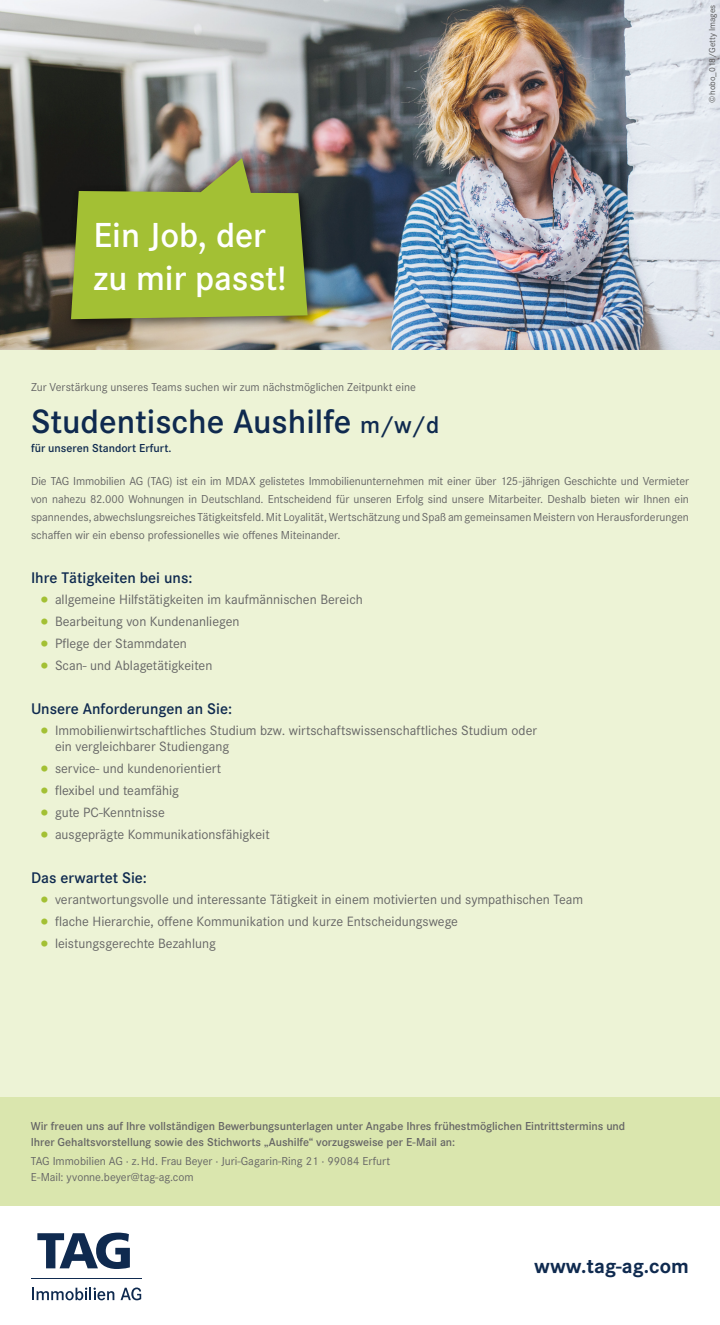
<style>
.page{position:relative;width:720px;height:1325px;background:#fff}
.page>*{position:absolute;margin:0;border:0;box-sizing:border-box;transform-origin:0 0}
.t1{font:600 36.1px "Corporate S";color:#fff}
.Beruf{font:600 35px "Corporate S";color:#0f2a4f}
.t2{font:700 21.2px "Corporate S";color:#0f2a4f}
.Überschrift{font:600 16px "Corporate S";color:#0f2a4f}
.t3{font:14px/16.8px "Corporate S";color:#666}
.Text{font:12px/18px "Corporate S";letter-spacing:-.005em;color:#666;text-align:justify}
.Text-2{font:600 12px/16px "Corporate S";letter-spacing:-.005em;color:#666}
.t4{font:600 12px "Corporate S";color:#0f2a4f}
.t5{font:9px "Corporate S";color:#575757}
.s1{font-size:25px}
.s2{font-size:22px;color:#a3c034}
</style>
<div class="page">
<div style="left:0;top:350px;width:720px;height:756px;background:#edf3d6"></div>
<div style="left:0;top:1098px;width:720px;height:108px;background:#dae6ae"></div>
<svg style="left:37px;top:1233px;width:93px;height:36px"></svg>
<svg style="left:32px;top:1288px;width:82px;height:12px"></svg>
<svg style="left:121px;top:1288px;width:20px;height:12px"></svg>
<hr style="left:31px;top:1278px;width:110px;height:1px;background:#0f2a4f">
<img style="left:0;top:0;width:720px;height:350px">
<div style="left:64px;top:152px;width:258px;height:182px;background:#000;opacity:.35"></div>
<div style="left:65px;top:154px;width:254px;height:176px;background:#000;opacity:.35"></div>
<svg style="left:71px;top:158px;width:237px;height:161px;background:#94a93d"></svg>
<p class="t5" style="left:706px;top:103px;width:100px;rotate:-90deg">© hobo_018/Getty Images</p>
<p class="t1" style="left:94px;top:210px;width:174px">Ein Job, der</p>
<p class="t1" style="left:94px;top:253px;width:194px">zu mir passt!</p>
<p class="Text" style="left:31px;top:377px;width:386px">Zur Verstärkung unseres Teams suchen wir zum nächstmöglichen Zeitpunkt eine</p>
<p class="Beruf" style="left:31px;top:398px;width:410px">Studentische Aushilfe <span class="s1">m/w/d</span></p>
<p class="t4" style="left:31px;top:440px;width:142px">für unseren Standort Erfurt.</p>
<p class="Text" style="left:31px;top:471px;width:660px">Die TAG Immobilien AG (TAG) ist ein im MDAX gelistetes Immobilienunternehmen mit einer über 125-jährigen Geschichte und Vermieter von nahezu 82.000 Wohnungen in Deutschland. Entscheidend für unseren Erfolg sind unsere Mitarbeiter. Deshalb bieten wir Ihnen ein spannendes, abwechslungsreiches Tätigkeitsfeld. Mit Loyalität, Wertschätzung und Spaß am gemeinsamen Meistern von Herausforderungen schaffen wir ein ebenso professionelles wie offenes Miteinander.</p>
<p class="Überschrift" style="left:31px;top:567px;width:163px">Ihre Tätigkeiten bei uns:</p>
<p class="t3" style="left:37px;top:590px;width:327px"><span class="s2">•</span> allgemeine Hilfstätigkeiten im kaufmännischen Bereich</p>
<p class="t3" style="left:37px;top:612px;width:204px"><span class="s2">•</span> Bearbeitung von Kundenanliegen</p>
<p class="t3" style="left:37px;top:634px;width:152px"><span class="s2">•</span> Pflege der Stammdaten</p>
<p class="t3" style="left:37px;top:656px;width:177px"><span class="s2">•</span> Scan- und Ablagetätigkeiten</p>
<p class="Überschrift" style="left:31px;top:698px;width:203px">Unsere Anforderungen an Sie:</p>
<p class="t3" style="left:55px;top:721px;width:484px;text-indent:-18px"><span class="s2">•</span> Immobilienwirtschaftliches Studium bzw. wirtschaftswissenschaftliches Studium oder ein vergleichbarer Studiengang</p>
<p class="t3" style="left:37px;top:760px;width:186px"><span class="s2">•</span> service- und kundenorientiert</p>
<p class="t3" style="left:37px;top:782px;width:143px"><span class="s2">•</span> flexibel und teamfähig</p>
<p class="t3" style="left:37px;top:804px;width:129px"><span class="s2">•</span> gute PC-Kenntnisse</p>
<p class="t3" style="left:37px;top:826px;width:234px"><span class="s2">•</span> ausgeprägte Kommunikationsfähigkeit</p>
<p class="Überschrift" style="left:31px;top:867px;width:117px">Das erwartet Sie:</p>
<p class="t3" style="left:37px;top:891px;width:548px"><span class="s2">•</span> verantwortungsvolle und interessante Tätigkeit in einem motivierten und sympathischen Team</p>
<p class="t3" style="left:37px;top:913px;width:423px"><span class="s2">•</span> flache Hierarchie, offene Kommunikation und kurze Entscheidungswege</p>
<p class="t3" style="left:37px;top:935px;width:180px"><span class="s2">•</span> leistungsgerechte Bezahlung</p>
<p class="Text-2" style="left:31px;top:1117px;width:596px">Wir freuen uns auf Ihre vollständigen Bewerbungsunterlagen unter Angabe Ihres frühestmöglichen Eintrittstermins und<br>Ihrer Gehaltsvorstellung sowie des Stichworts „Aushilfe“ vorzugsweise per E-Mail an:</p>
<p class="Text" style="left:31px;top:1152px;width:361px;line-height:16px">TAG Immobilien AG · z. Hd. Frau Beyer · Juri-Gagarin-Ring 21 · 99084 Erfurt<br>E-Mail: yvonne.beyer@tag-ag.com</p>
<p class="t2" style="left:534px;top:1251px;width:156px">www.tag-ag.com</p>
</div>
